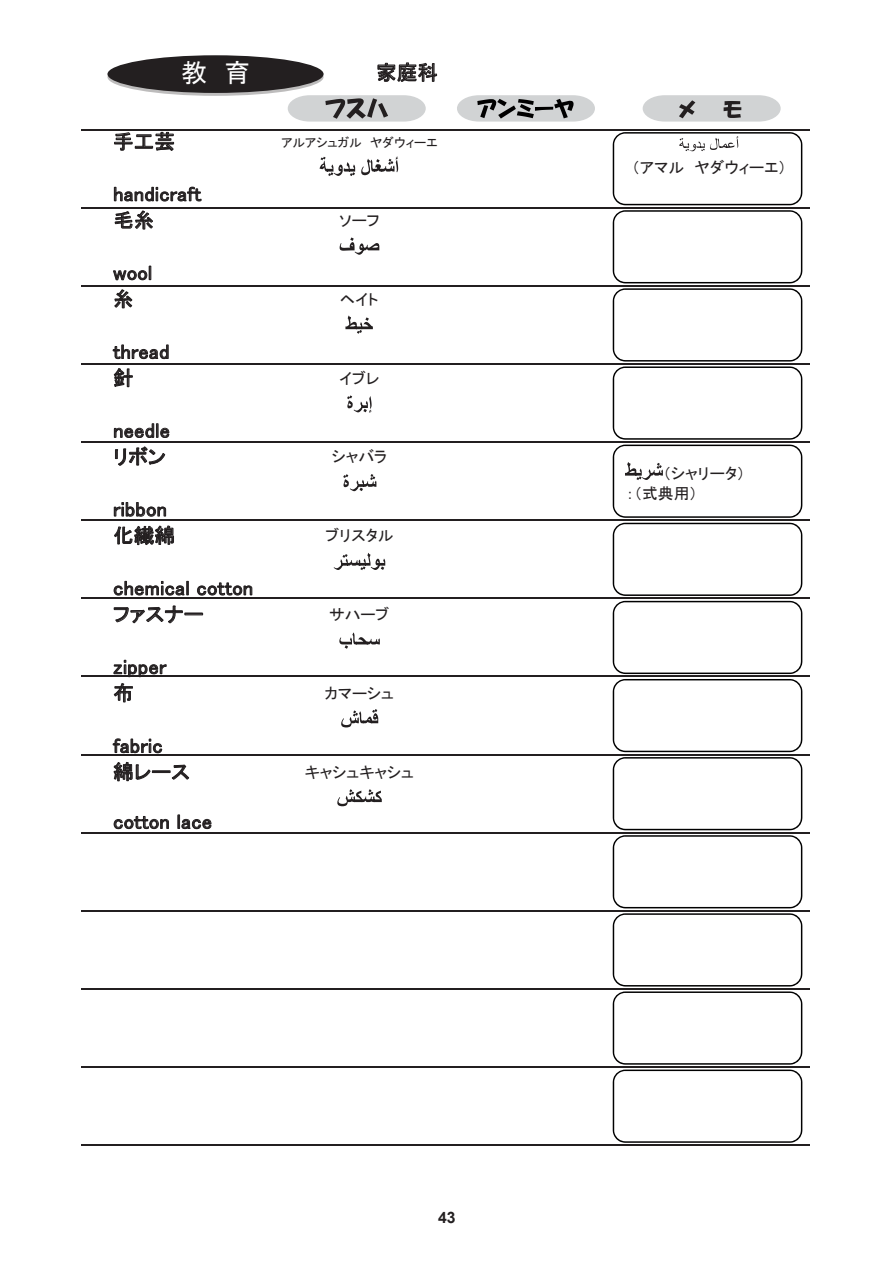
<style>
.page{position:relative;width:893px;height:1263px;background:#fff}
.page>*{position:absolute;margin:0;border:0;box-sizing:border-box;transform-origin:0 0}
.t1{font:25.95px "MS P Gothic";color:#fff}
.t2{font:20.25px "MS P Gothic";letter-spacing:.015em;color:#231f20}
.t3{font:15.75px/20.7px "MS P Gothic";letter-spacing:-.005em;color:#231f20}
.t4{font:700 15.75px "Arial";color:#231f20}
.t5{font:12.6px "MS P Gothic";letter-spacing:-.005em;color:#231f20}
</style>
<div class="page">
<svg style="left:107px;top:58px;width:217px;height:38px"></svg>
<div style="left:107px;top:55px;width:217px;height:38px;background:#231f20;border-radius:50%"></div>
<svg style="left:288px;top:95px;width:138px;height:27px;background:#bebfc0"></svg>
<svg style="left:643px;top:95px;width:138px;height:27px;background:#c6c8c9"></svg>
<hr style="left:81px;top:129px;width:728px;height:1px;background:#231f20">
<hr style="left:81px;top:207px;width:728px;height:1px;background:#231f20">
<hr style="left:81px;top:285px;width:728px;height:2px;background:#231f20">
<hr style="left:81px;top:363px;width:728px;height:2px;background:#231f20">
<hr style="left:81px;top:441px;width:728px;height:2px;background:#231f20">
<hr style="left:81px;top:519px;width:728px;height:2px;background:#231f20">
<hr style="left:81px;top:598px;width:728px;height:1px;background:#231f20">
<hr style="left:81px;top:676px;width:728px;height:1px;background:#231f20">
<hr style="left:81px;top:754px;width:728px;height:1px;background:#231f20">
<hr style="left:81px;top:832px;width:728px;height:1px;background:#231f20">
<hr style="left:81px;top:910px;width:728px;height:1px;background:#231f20">
<hr style="left:81px;top:988px;width:728px;height:2px;background:#231f20">
<hr style="left:81px;top:1066px;width:728px;height:2px;background:#231f20">
<hr style="left:81px;top:1144px;width:728px;height:2px;background:#231f20">
<svg style="left:457px;top:95px;width:138px;height:27px;background:#b1b2b3"></svg>
<svg style="left:114px;top:132px;width:60px;height:19px"></svg>
<svg style="left:320px;top:157px;width:35px;height:19px"></svg>
<svg style="left:361px;top:157px;width:37px;height:18px"></svg>
<svg style="left:114px;top:187px;width:87px;height:14px"></svg>
<svg style="left:115px;top:211px;width:38px;height:18px"></svg>
<svg style="left:340px;top:237px;width:39px;height:18px"></svg>
<svg style="left:113px;top:266px;width:38px;height:14px"></svg>
<svg style="left:115px;top:290px;width:17px;height:18px"></svg>
<svg style="left:345px;top:316px;width:28px;height:18px"></svg>
<svg style="left:113px;top:345px;width:55px;height:14px"></svg>
<svg style="left:114px;top:368px;width:18px;height:19px"></svg>
<svg style="left:347px;top:395px;width:25px;height:18px"></svg>
<svg style="left:114px;top:424px;width:55px;height:14px"></svg>
<svg style="left:115px;top:447px;width:50px;height:18px"></svg>
<svg style="left:343px;top:474px;width:33px;height:17px"></svg>
<svg style="left:114px;top:502px;width:52px;height:14px"></svg>
<svg style="left:114px;top:526px;width:60px;height:19px"></svg>
<svg style="left:334px;top:553px;width:51px;height:17px"></svg>
<svg style="left:114px;top:581px;width:74px;height:14px"></svg>
<svg style="left:197px;top:583px;width:55px;height:12px"></svg>
<svg style="left:114px;top:606px;width:89px;height:17px"></svg>
<svg style="left:339px;top:632px;width:41px;height:17px"></svg>
<svg style="left:114px;top:660px;width:52px;height:16px"></svg>
<svg style="left:114px;top:683px;width:19px;height:19px"></svg>
<svg style="left:341px;top:709px;width:37px;height:18px"></svg>
<svg style="left:113px;top:739px;width:49px;height:14px"></svg>
<svg style="left:114px;top:762px;width:75px;height:19px"></svg>
<svg style="left:337px;top:789px;width:45px;height:17px"></svg>
<svg style="left:114px;top:816px;width:55px;height:13px"></svg>
<svg style="left:178px;top:815px;width:33px;height:14px"></svg>
<svg style="left:378px;top:63px;width:59px;height:19px"></svg>
<svg style="left:613px;top:132px;width:189px;height:1011px"></svg>
<p class="t1" style="left:182px;top:60px;width:27px">教</p>
<p class="t2" style="left:113px;top:131px;width:63px">手工芸</p>
<p class="t2" style="left:113px;top:184px;width:90px">handicraft</p>
<p class="t2" style="left:113px;top:210px;width:42px">毛糸</p>
<p class="t2" style="left:113px;top:262px;width:40px">wool</p>
<p class="t2" style="left:113px;top:289px;width:22px">糸</p>
<p class="t2" style="left:113px;top:341px;width:57px">thread</p>
<p class="t2" style="left:113px;top:368px;width:22px">針</p>
<p class="t2" style="left:113px;top:420px;width:58px">needle</p>
<p class="t2" style="left:113px;top:446px;width:54px">リボン</p>
<p class="t2" style="left:113px;top:499px;width:55px">ribbon</p>
<p class="t1" style="left:225px;top:60px;width:27px">育</p>
<p class="t2" style="left:113px;top:525px;width:63px">化繊綿</p>
<p class="t2" style="left:113px;top:578px;width:141px">chemical cotton</p>
<p class="t2" style="left:113px;top:604px;width:92px">ファスナー</p>
<p class="t2" style="left:113px;top:656px;width:55px">zipper</p>
<p class="t2" style="left:113px;top:683px;width:22px">布</p>
<p class="t2" style="left:113px;top:735px;width:51px">fabric</p>
<p class="t2" style="left:113px;top:762px;width:78px">綿レース</p>
<p class="t2" style="left:113px;top:811px;width:100px">cotton lace</p>
<p class="t2" style="left:376px;top:62px;width:63px">家庭科</p>
<p class="t5" style="left:281px;top:136px;width:82px">アルアシュガル</p>
<p class="t5" style="left:370px;top:136px;width:69px">ヤダウィーエ</p>
<p class="t3" style="left:339px;top:210px;width:42px">ソーフ</p>
<p class="t3" style="left:340px;top:289px;width:40px">ヘイト</p>
<p class="t3" style="left:339px;top:368px;width:42px">イブレ</p>
<p class="t3" style="left:332px;top:446px;width:57px">シャバラ</p>
<p class="t3" style="left:325px;top:525px;width:69px">ブリスタル</p>
<p class="t3" style="left:329px;top:604px;width:62px">サハーブ</p>
<p class="t3" style="left:325px;top:683px;width:71px">カマーシュ</p>
<p class="t3" style="left:305px;top:762px;width:111px">キャシュキャシュ</p>
<p class="t4" style="left:438px;top:1207px;width:19px">43</p>
<p class="t3" style="left:632px;top:157px;width:54px">（アマル</p>
<p class="t3" style="left:695px;top:157px;width:93px">ヤダウィーエ(</p>
<p class="t3" style="left:626px;top:462px;width:120px;text-indent:37px">（シャリータ(（：式典用(</p>
</div>
